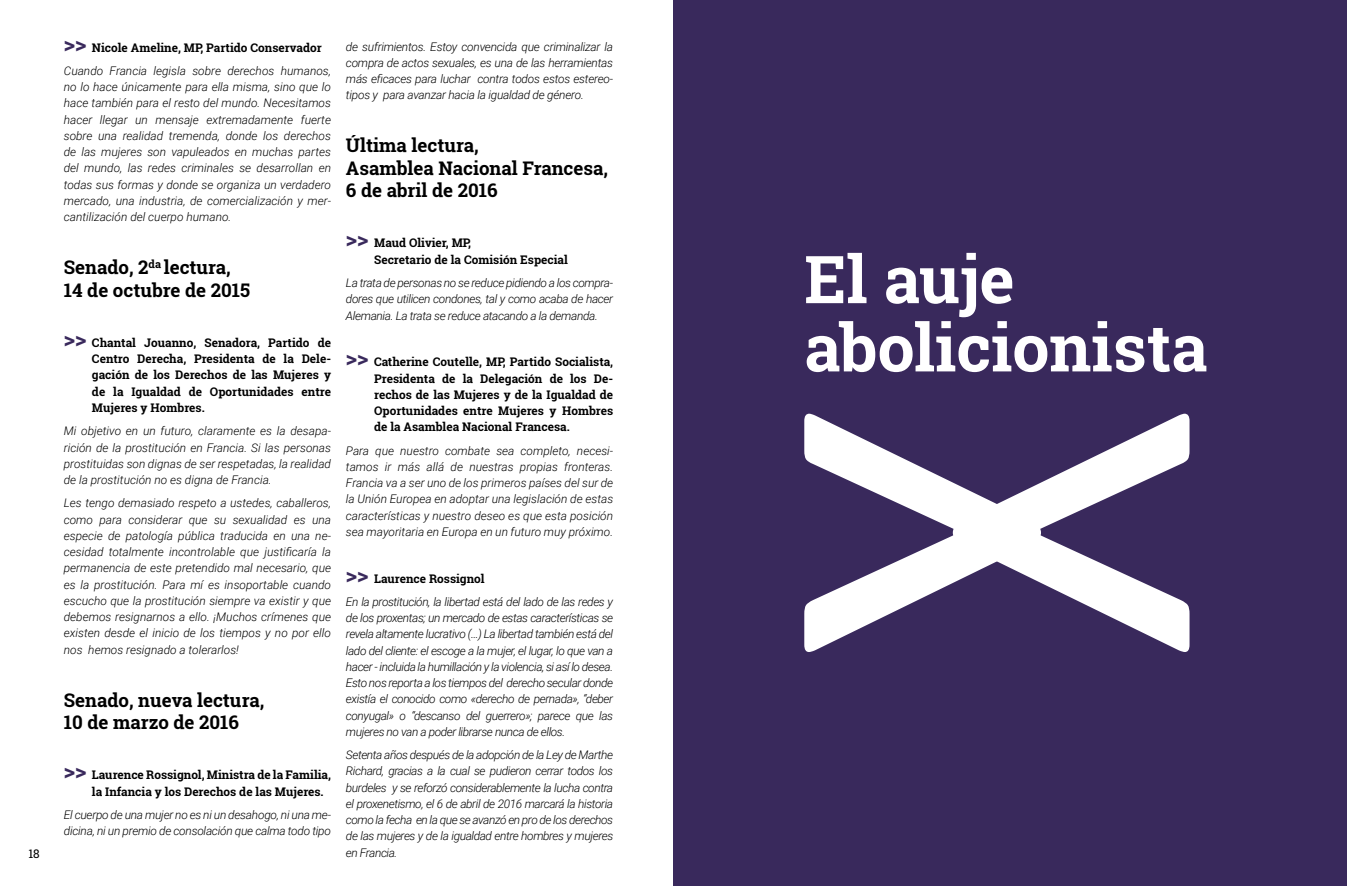
<style>
.page{position:relative;width:1347px;height:886px;background:#fff}
.page>*{position:absolute;margin:0;border:0;box-sizing:border-box;transform-origin:0 0}
.t1{font:700 66px/68.2px "Roboto Slab";color:#fff}
.t2{font:700 18.75px/22.5px "Roboto Slab";color:#000}
.t3{font:italic 300 11.88px/16.2px "Roboto";letter-spacing:-.02em;color:#000;text-align:justify}
.t4{font:700 11.88px/16.2px "Roboto Slab";color:#000;text-align:justify}
.t5{font:11.88px "Roboto Slab";color:#000}
.s1{font-size:22.5px;color:#39295c}
</style>
<div class="page">
<div style="left:673px;top:0;width:673px;height:886px;background:#39295c"></div>
<svg style="left:804px;top:414px;width:148px;height:238px"></svg>
<svg style="left:952px;top:414px;width:237px;height:238px"></svg>
<p class="t5" style="left:28px;top:845px;width:13px">18</p>
<p class="t4" style="left:64px;top:39px;width:259px"><span class="s1">&gt;&gt;</span> Nicole Ameline, MP, Partido Conservador</p>
<p class="t3" style="left:64px;top:62px;width:269px">Cuando Francia legisla sobre derechos humanos, no lo hace únicamente para ella misma, sino que lo hace también para el resto del mundo. Necesitamos hacer llegar un mensaje extremadamente fuerte sobre una realidad tremenda, donde los derechos de las mujeres son vapuleados en muchas partes del mundo, las redes criminales se desarrollan en todas sus formas y donde se organiza un verdadero mercado, una industria, de comercialización y mer&shy;cantilización del cuerpo humano.</p>
<h2 class="t2" style="left:64px;top:256px;width:188px">Senado, 2<sup>da</sup> lectura,<br>14 de octubre de 2015</h2>
<p class="t4" style="left:92px;top:334px;width:241px;text-indent:-28px"><span class="s1">&gt;&gt;</span> Chantal Jouanno, Senadora, Partido de Centro Derecha, Presidenta de la Dele&shy;gación de los Derechos de las Mujeres y de la Igualdad de Oportunidades entre Mujeres y Hombres.</p>
<p class="t3" style="left:64px;top:422px;width:269px">Mi objetivo en un futuro, claramente es la desapa&shy;rición de la prostitución en Francia. Si las personas prostituidas son dignas de ser respetadas, la realidad de la prostitución no es digna de Francia.</p>
<p class="t3" style="left:64px;top:494px;width:269px">Les tengo demasiado respeto a ustedes, caballeros, como para considerar que su sexualidad es una especie de patología pública traducida en una ne&shy;cesidad totalmente incontrolable que justificaría la permanencia de este pretendido mal necesario, que es la prostitución. Para mí es insoportable cuando escucho que la prostitución siempre va existir y que debemos resignarnos a ello. ¡Muchos crímenes que existen desde el inicio de los tiempos y no por ello nos hemos resignado a tolerarlos!</p>
<h2 class="t2" style="left:64px;top:688px;width:202px">Senado, nueva lectura,<br>10 de marzo de 2016</h2>
<p class="t4" style="left:92px;top:767px;width:240px;text-indent:-28px"><span class="s1">&gt;&gt;</span> Laurence Rossignol, Ministra de la Familia, la Infancia y los Derechos de las Mujeres.</p>
<p class="t3" style="left:64px;top:806px;width:269px">El cuerpo de una mujer no es ni un desahogo, ni una me&shy;dicina, ni un premio de consolación que calma todo tipo</p>
<p class="t3" style="left:346px;top:38px;width:269px">de sufrimientos. Estoy convencida que criminalizar la compra de actos sexuales, es una de las herramientas más eficaces para luchar contra todos estos estereo&shy;tipos y para avanzar hacia la igualdad de género.</p>
<h2 class="t2" style="left:346px;top:134px;width:263px">Última lectura,<br>Asamblea Nacional Francesa,<br>6 de abril de 2016</h2>
<p class="t4" style="left:374px;top:235px;width:195px;text-indent:-28px"><span class="s1">&gt;&gt;</span> Maud Olivier, MP,<br>Secretario de la Comisión Especial</p>
<p class="t3" style="left:346px;top:274px;width:269px">La trata de personas no se reduce pidiendo a los compra&shy;dores que utilicen condones, tal y como acaba de hacer Alemania. La trata se reduce atacando a la demanda.</p>
<p class="t4" style="left:374px;top:354px;width:241px;text-indent:-28px"><span class="s1">&gt;&gt;</span> Catherine Coutelle, MP, Partido Socialista, Presidenta de la Delegación de los De&shy;rechos de las Mujeres y de la Igualdad de Oportunidades entre Mujeres y Hombres de la Asamblea Nacional Francesa.</p>
<p class="t3" style="left:346px;top:442px;width:269px">Para que nuestro combate sea completo, necesi&shy;tamos ir más allá de nuestras propias fronteras.<br>Francia va a ser uno de los primeros países del sur de la Unión Europea en adoptar una legislación de estas características y nuestro deseo es que esta posición sea mayoritaria en Europa en un futuro muy próximo.</p>
<p class="t4" style="left:346px;top:570px;width:140px"><span class="s1">&gt;&gt;</span> Laurence Rossignol</p>
<p class="t3" style="left:346px;top:593px;width:269px">En la prostitución, la libertad está del lado de las redes y de los proxentas; un mercado de estas características se revela altamente lucrativo (…) La libertad también está del lado del cliente: el escoge a la mujer, el lugar, lo que van a hacer - incluida la humillación y la violencia, si así lo desea.<br>Esto nos reporta a los tiempos del derecho secular donde existía el conocido como «derecho de pernada», “deber conyugal» o “descanso del guerrero»; parece que las mujeres no van a poder librarse nunca de ellos.</p>
<p class="t3" style="left:346px;top:746px;width:269px">Setenta años después de la adopción de la Ley de Marthe Richard, gracias a la cual se pudieron cerrar todos los burdeles y se reforzó considerablemente la lucha contra el proxenetismo, el 6 de abril de 2016 marcará la historia como la fecha en la que se avanzó en pro de los derechos de las mujeres y de la igualdad entre hombres y mujeres en Francia.</p>
<h1 class="t1" style="left:804px;top:244px;width:405px">El auje abolicionista</h1>
</div>
